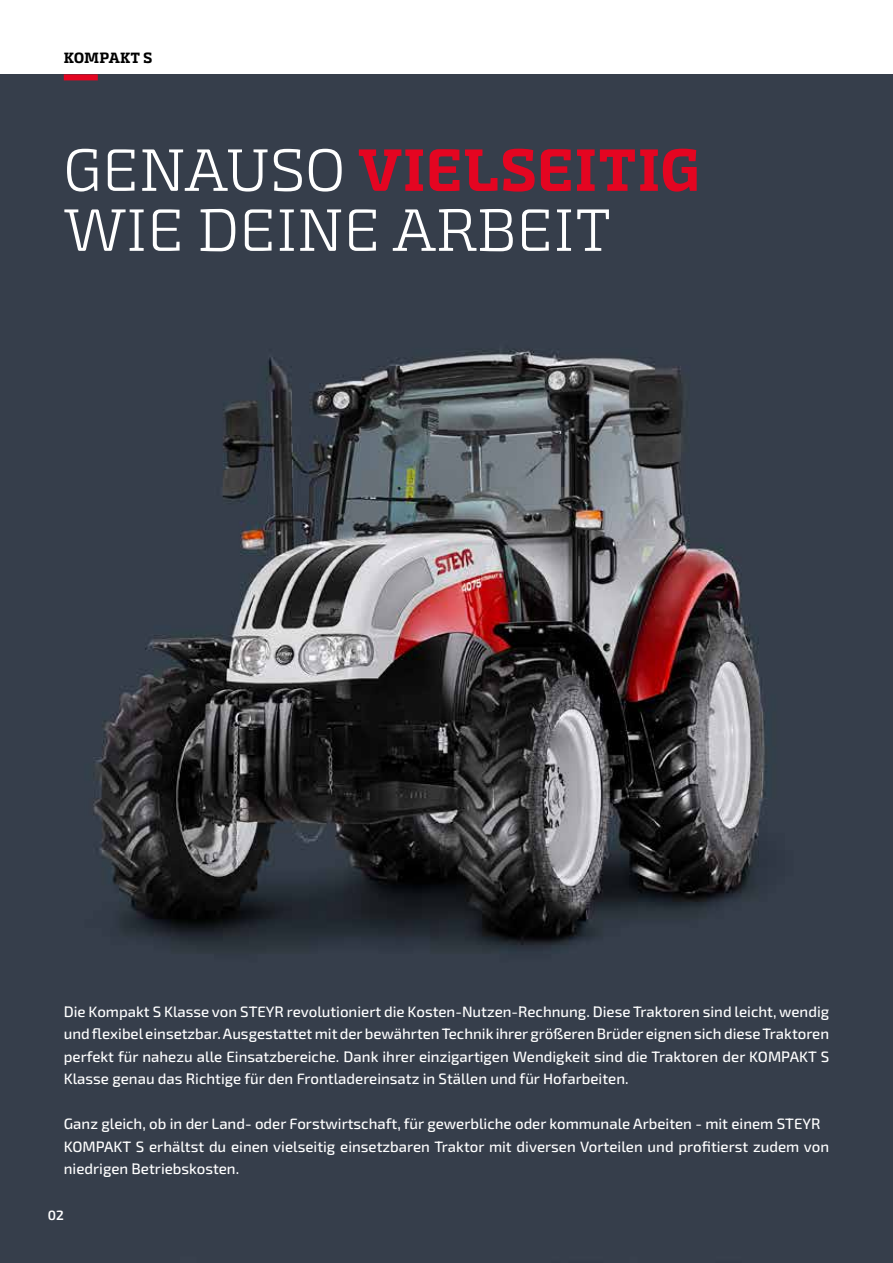
<style>
.page{position:relative;width:893px;height:1263px;background:#fff}
.page>*{position:absolute;margin:0;border:0;box-sizing:border-box;transform-origin:0 0}
.t1{font:300 60px/60px "Exo Slab Pro";letter-spacing:.01em;color:#fff}
.t2{font:15px/22.5px "Exo 2";color:#fff;text-align:justify}
.t3{font:700 15px "Exo Slab Pro";letter-spacing:.01em;color:#000}
.t4{font:13.5px "Exo 2";color:#fff}
.s1{font-weight:700;color:#e40521}
</style>
<div class="page">
<img style="left:0;top:74px;width:893px;height:1189px">
<div style="left:64px;top:74px;width:34px;height:6px;background:#e40521"></div>
<p class="t3" style="left:64px;top:49px;width:90px">KOMPAKT S</p>
<h1 class="t1" style="left:64px;top:141px;width:638px">GENAUSO <span class="s1">VIELSEITIG<br></span>WIE DEINE ARBEIT</h1>
<p class="t2" style="left:64px;top:1000px;width:767px">Die Kompakt S Klasse von STEYR revolutioniert die Kosten-Nutzen-Rechnung. Diese Traktoren sind leicht, wendig und flexibel einsetzbar. Ausgestattet mit der bewährten Technik ihrer größeren Brüder eignen sich diese Traktoren perfekt für nahezu alle Einsatzbereiche. Dank ihrer einzigartigen Wendigkeit sind die Traktoren der KOMPAKT S Klasse genau das Richtige für den Frontladereinsatz in Ställen und für Hofarbeiten.</p>
<p class="t2" style="left:64px;top:1112px;width:767px;text-align:left">Ganz gleich, ob in der Land- oder Forstwirtschaft, für gewerbliche oder kommunale Arbeiten - mit einem STEYR<br>KOMPAKT S erhältst du einen vielseitig einsetzbaren Traktor mit diversen Vorteilen und profitierst zudem von niedrigen Betriebskosten.</p>
<p class="t4" style="left:48px;top:1206px;width:18px">02</p>
</div>
